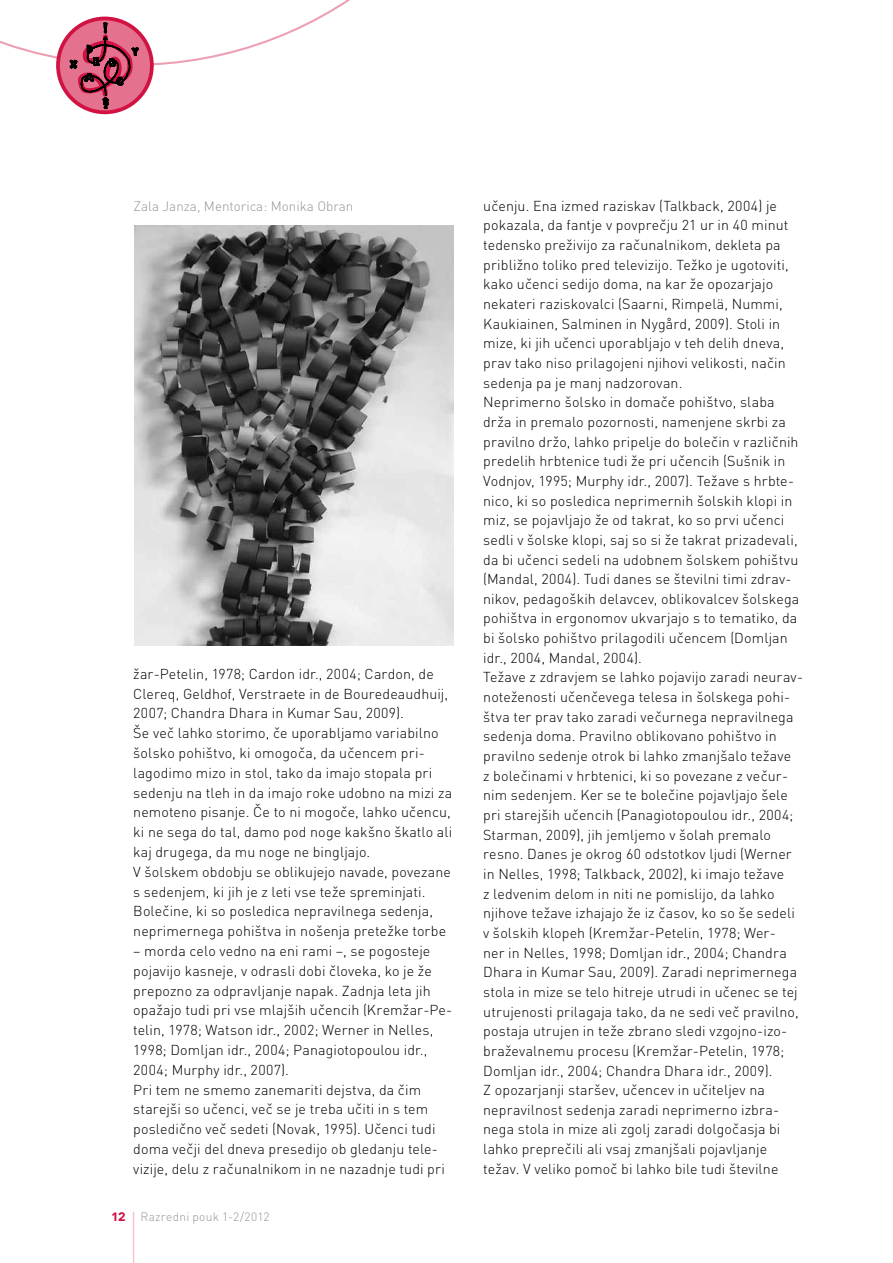
<style>
.page{position:relative;width:893px;height:1263px;background:#fff}
.page>*{position:absolute;margin:0;border:0;box-sizing:border-box;transform-origin:0 0}
.t1{font:300 14.25px/19.6px "DINP";letter-spacing:.01em;color:#000}
.t2{font:300 13.5px "DINP";color:#939598}
.t3{font:300 12px "DINP";letter-spacing:.02em;color:#939598}
.s1{font-family:"DINCE Bold Alternate";font-weight:400;font-size:14.25px;color:#d11242}
</style>
<div class="page">
<hr style="left:133px;top:1212px;width:1px;height:51px;background:#f4c4d0">
<svg style="left:0;top:0;width:350px;height:109px"></svg>
<div style="left:56px;top:17px;width:98px;height:97px;border:4px solid #d11242;border-radius:50%"></div>
<img style="left:134px;top:226px;width:319px;height:419px">
<p class="t2" style="left:134px;top:198px;width:221px">Zala Janza, Mentorica: Monika Obran</p>
<p class="t1" style="left:133px;top:664px;width:320px">žar-Petelin, 1978; Cardon idr., 2004; Cardon, de Clereq, Geldhof, Verstraete in de Bouredeaudhuij, 2007; Chandra Dhara in Kumar Sau, 2009).<br>Še več lahko storimo, če uporabljamo variabilno šolsko pohištvo, ki omogoča, da učencem pri&shy;lagodimo mizo in stol, tako da imajo stopala pri sedenju na tleh in da imajo roke udobno na mizi za nemoteno pisanje. Če to ni mogoče, lahko učencu, ki ne sega do tal, damo pod noge kakšno škatlo ali kaj drugega, da mu noge ne bingljajo.<br>V šolskem obdobju se oblikujejo navade, povezane s sedenjem, ki jih je z leti vse teže spreminjati.<br>Bolečine, ki so posledica nepravilnega sedenja, neprimernega pohištva in nošenja pretežke torbe</p>
<p class="t1" style="left:133px;top:941px;width:321px">– morda celo vedno na eni rami –, se pogosteje pojavijo kasneje, v odrasli dobi človeka, ko je že prepozno za odpravljanje napak. Zadnja leta jih opažajo tudi pri vse mlajših učencih (Kremžar-Pe&shy;telin, 1978; Watson idr., 2002; Werner in Nelles, 1998; Domljan idr., 2004; Panagiotopoulou idr., 2004; Murphy idr., 2007).<br>Pri tem ne smemo zanemariti dejstva, da čim starejši so učenci, več se je treba učiti in s tem posledično več sedeti (Novak, 1995). Učenci tudi doma večji del dneva presedijo ob gledanju tele&shy;vizije, delu z računalnikom in ne nazadnje tudi pri</p>
<p class="t3" style="left:112px;top:1209px;width:159px"><span class="s1">12</span> Razredni pouk 1-2/2012</p>
<p class="t1" style="left:483px;top:196px;width:321px">učenju. Ena izmed raziskav (Talkback, 2004) je pokazala, da fantje v povprečju 21 ur in 40 minut tedensko preživijo za računalnikom, dekleta pa približno toliko pred televizijo. Težko je ugotoviti, kako učenci sedijo doma, na kar že opozarjajo nekateri raziskovalci (Saarni, Rimpelä, Nummi, Kaukiainen, Salminen in Nygård, 2009). Stoli in mize, ki jih učenci uporabljajo v teh delih dneva, prav tako niso prilagojeni njihovi velikosti, način sedenja pa je manj nadzorovan.<br>Neprimerno šolsko in domače pohištvo, slaba drža in premalo pozornosti, namenjene skrbi za pravilno držo, lahko pripelje do bolečin v različnih predelih hrbtenice tudi že pri učencih (Sušnik in Vodnjov, 1995; Murphy idr., 2007). Težave s hrbte&shy;nico, ki so posledica neprimernih šolskih klopi in miz, se pojavljajo že od takrat, ko so prvi učenci sedli v šolske klopi, saj so si že takrat prizadevali, da bi učenci sedeli na udobnem šolskem pohištvu (Mandal, 2004). Tudi danes se številni timi zdrav&shy;nikov, pedagoških delavcev, oblikovalcev šolskega pohištva in ergonomov ukvarjajo s to tematiko, da bi šolsko pohištvo prilagodili učencem (Domljan idr., 2004, Mandal, 2004).<br>Težave z zdravjem se lahko pojavijo zaradi neurav&shy;noteženosti učenčevega telesa in šolskega pohi&shy;štva ter prav tako zaradi večurnega nepravilnega sedenja doma. Pravilno oblikovano pohištvo in pravilno sedenje otrok bi lahko zmanjšalo težave<br>z bolečinami v hrbtenici, ki so povezane z večur&shy;nim sedenjem. Ker se te bolečine pojavljajo šele pri starejših učencih (Panagiotopoulou idr., 2004; Starman, 2009), jih jemljemo v šolah premalo resno. Danes je okrog 60 odstotkov ljudi (Werner in Nelles, 1998; Talkback, 2002), ki imajo težave<br>z ledvenim delom in niti ne pomislijo, da lahko njihove težave izhajajo že iz časov, ko so še sedeli v šolskih klopeh (Kremžar-Petelin, 1978; Wer-<br>ner in Nelles, 1998; Domljan idr., 2004; Chandra Dhara in Kumar Sau, 2009). Zaradi neprimernega stola in mize se telo hitreje utrudi in učenec se tej utrujenosti prilagaja tako, da ne sedi več pravilno, postaja utrujen in teže zbrano sledi vzgojno-izo&shy;braževalnemu procesu (Kremžar-Petelin, 1978; Domljan idr., 2004; Chandra Dhara idr., 2009).<br>Z opozarjanji staršev, učencev in učiteljev na nepravilnost sedenja zaradi neprimerno izbra&shy;nega stola in mize ali zgolj zaradi dolgočasja bi lahko preprečili ali vsaj zmanjšali pojavljanje težav. V veliko pomoč bi lahko bile tudi številne</p>
</div>
